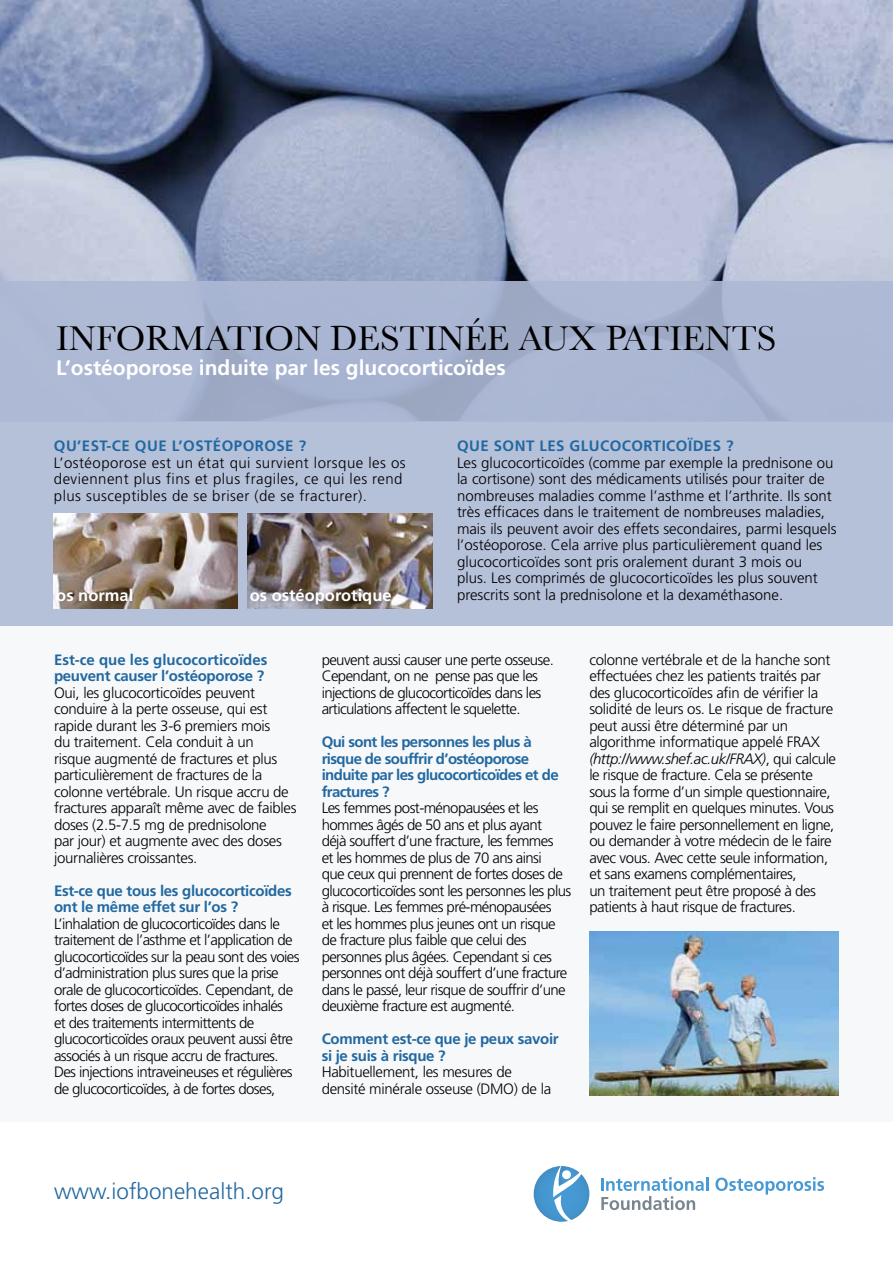
<style>
.page{position:relative;width:893px;height:1263px;background:#fff}
.page>*{position:absolute;margin:0;border:0;box-sizing:border-box;transform-origin:0 0}
.t1{font:36px "Baskerville";color:#000}
.t2{font:300 22.5px "Frutiger LT Std";color:#2268a0}
.t3{font:700 21px "Frutiger";color:#fff}
.t4{font:700 16.5px "Frutiger";color:#fff}
.t5{font:300 15px/16.5px "Frutiger";letter-spacing:-.03em;color:#000}
.t6{font:300 15px/16.5px "Frutiger";color:#000}
.t7{font:300 15px/16.5px "Frutiger";letter-spacing:.03em;color:#000}
.t8{font:700 15px/16.5px "Frutiger";letter-spacing:-.04em;color:#2268a0}
.t9{font:700 15px/16.5px "Frutiger";letter-spacing:-.02em;color:#2268a0}
.t10{font:700 15px/16.5px "Frutiger";color:#2268a0}
.t11{font:700 15px "Frutiger";letter-spacing:.03em;color:#2268a0}
.s1{font-style:italic}
</style>
<div class="page">
<div style="left:0;top:625px;width:893px;height:538px;background:#f6f8fa"></div>
<div style="left:0;top:421px;width:893px;height:204px;background:#b5c0d9"></div>
<img style="left:0;top:0;width:893px;height:282px">
<div style="left:0;top:282px;width:893px;height:140px;background:#adb9d5"></div>
<img style="left:53px;top:514px;width:185px;height:95px">
<img style="left:248px;top:514px;width:185px;height:95px">
<img style="left:589px;top:931px;width:250px;height:164px">
<div style="left:0;top:1123px;width:893px;height:140px;background:#fff"></div>
<svg style="left:715px;top:1177px;width:109px;height:17px"></svg>
<svg style="left:601px;top:1177px;width:107px;height:33px"></svg>
<svg style="left:534px;top:1166px;width:55px;height:56px"></svg>
<h1 class="t1" style="left:56px;top:317px;width:722px">INFORMATION DESTINÉE AUX PATIENTS</h1>
<h3 class="t3" style="left:56px;top:355px;width:451px">L’ostéoporose induite par les glucocorticoïdes</h3>
<p class="t11" style="left:54px;top:437px;width:254px">Qu’est-ce que l’ostéoporose ?</p>
<p class="t7" style="left:54px;top:454px;width:353px">L’ostéoporose est un état qui survient lorsque les os deviennent plus fins et plus fragiles, ce qui les rend plus susceptibles de se briser (de se fracturer).</p>
<p class="t4" style="left:56px;top:586px;width:79px">os normal</p>
<p class="t4" style="left:250px;top:586px;width:143px">os ostéoporotique</p>
<p class="t11" style="left:457px;top:437px;width:278px">Que sont les glucocorticoïdes ?</p>
<p class="t6" style="left:457px;top:454px;width:381px">Les glucocorticoïdes (comme par exemple la prednisone ou la cortisone) sont des médicaments utilisés pour traiter de nombreuses maladies comme l’asthme et l’arthrite. Ils sont très efficaces dans le traitement de nombreuses maladies, mais ils peuvent avoir des effets secondaires, parmi lesquels l’ostéoporose. Cela arrive plus particulièrement quand les glucocorticoïdes sont pris oralement durant 3 mois ou<br>plus. Les comprimés de glucocorticoïdes les plus souvent prescrits sont la prednisolone et la dexaméthasone.</p>
<p class="t10" style="left:54px;top:651px;width:215px">Est-ce que les glucocorticoïdes peuvent causer l’ostéoporose ?</p>
<p class="t5" style="left:54px;top:684px;width:244px">Oui, les glucocorticoïdes peuvent conduire à la perte osseuse, qui est rapide durant les 3-6 premiers mois<br>du traitement. Cela conduit à un<br>risque augmenté de fractures et plus particulièrement de fractures de la colonne vertébrale. Un risque accru de fractures apparaît même avec de faibles doses (2.5-7.5 mg de prednisolone<br>par jour) et augmente avec des doses journalières croissantes.</p>
<p class="t9" style="left:54px;top:882px;width:239px">Est-ce que tous les glucocorticoïdes ont le même effet sur l’os ?</p>
<p class="t5" style="left:54px;top:915px;width:247px">L’inhalation de glucocorticoïdes dans le traitement de l’asthme et l’application de glucocorticoïdes sur la peau sont des voies d’administration plus sures que la prise orale de glucocorticoïdes. Cependant, de fortes doses de glucocorticoïdes inhalés<br>et des traitements intermittents de glucocorticoïdes oraux peuvent aussi être associés à un risque accru de fractures.<br>Des injections intraveineuses et régulières de glucocorticoïdes, à de fortes doses,</p>
<p class="t5" style="left:322px;top:651px;width:234px">peuvent aussi causer une perte osseuse.<br>Cependant, on ne pense pas que les injections de glucocorticoïdes dans les articulations affectent le squelette.</p>
<p class="t8" style="left:322px;top:733px;width:239px">Qui sont les personnes les plus à risque de souffrir d’ostéoporose induite par les glucocorticoïdes et de fractures ?</p>
<p class="t5" style="left:322px;top:800px;width:251px">Les femmes post-ménopausées et les hommes âgés de 50 ans et plus ayant<br>déjà souffert d’une fracture, les femmes<br>et les hommes de plus de 70 ans ainsi<br>que ceux qui prennent de fortes doses de glucocorticoïdes sont les personnes les plus à risque. Les femmes pré-ménopausées<br>et les hommes plus jeunes ont un risque de fracture plus faible que celui des personnes plus âgées. Cependant si ces personnes ont déjà souffert d’une fracture dans le passé, leur risque de souffrir d’une deuxième fracture est augmenté.</p>
<p class="t9" style="left:322px;top:1030px;width:239px">Comment est-ce que je peux savoir si je suis à risque ?</p>
<p class="t5" style="left:322px;top:1064px;width:231px">Habituellement, les mesures de densité minérale osseuse (DMO) de la</p>
<p class="t5" style="left:589px;top:651px;width:248px">colonne vertébrale et de la hanche sont effectuées chez les patients traités par des glucocorticoïdes afin de vérifier la solidité de leurs os. Le risque de fracture peut aussi être déterminé par un algorithme informatique appelé FRAX <span class="s1">(http://www.shef.ac.uk/FRAX)</span>, qui calcule le risque de fracture. Cela se présente sous la forme d’un simple questionnaire, qui se remplit en quelques minutes. Vous pouvez le faire personnellement en ligne, ou demander à votre médecin de le faire avec vous. Avec cette seule information, et sans examens complémentaires,<br>un traitement peut être proposé à des patients à haut risque de fractures.</p>
<h2 class="t2" style="left:54px;top:1178px;width:232px">www.iofbonehealth.org</h2>
</div>
